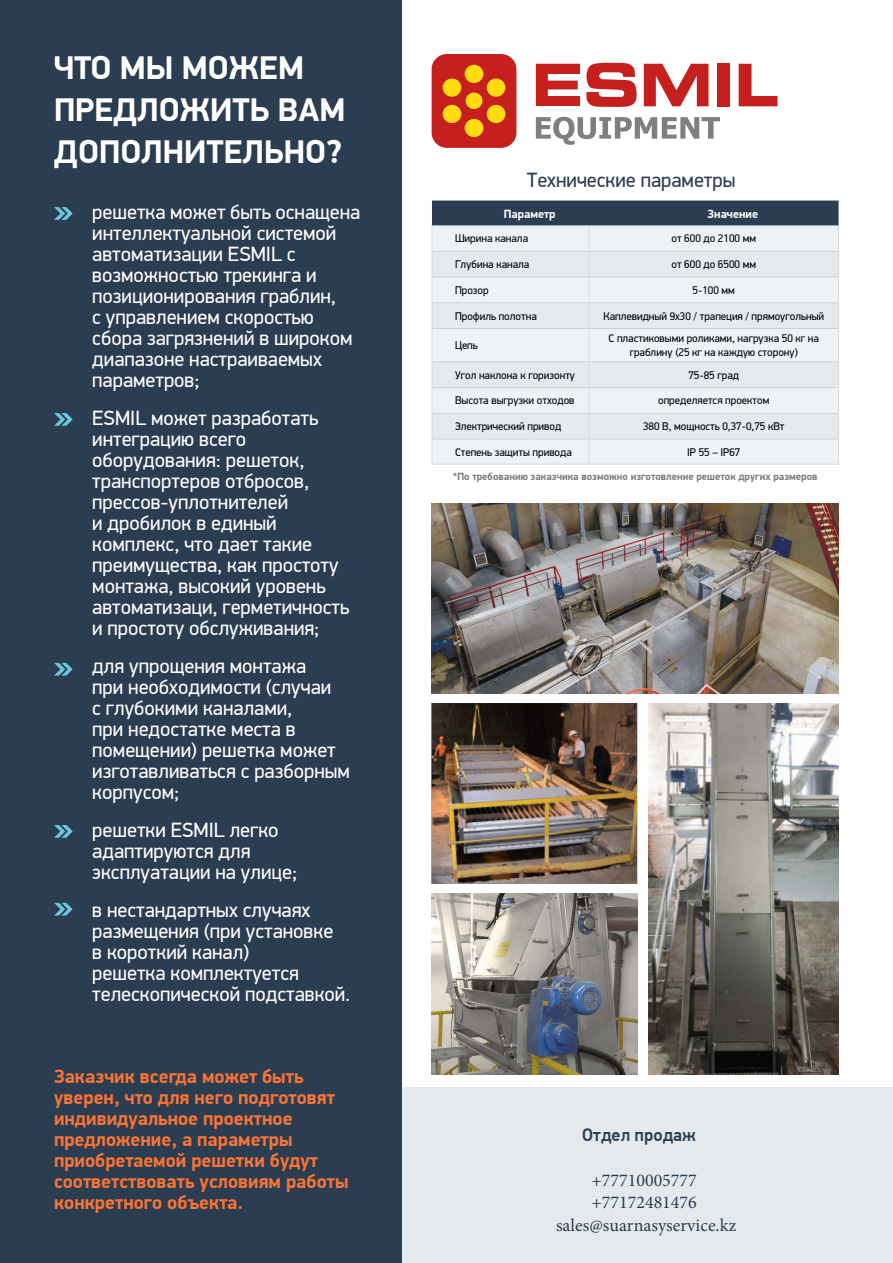
<style>
.page{position:relative;width:893px;height:1263px;background:#fff}
.page>*{position:absolute;margin:0;border:0;box-sizing:border-box;transform-origin:0 0}
.t1{font:700 33px/42px "PF Din Display Pro";color:#fff}
.t2{font:19.5px/21px "PF Din Display Pro";color:#fff}
.t3{font:700 19.5px/21px "PF Din Display Pro";color:#fc7435}
.t4{font:19.5px "PF Din Display Pro";color:#2b3d50}
.t5{font:18px/22.5px "Minion Pro";color:#2b3d50;text-align:center}
.t6{font:500 18px "PF Din Text Pro";color:#2b3d50}
.t7{font:700 12px "PF Din Display Pro";color:#fff}
.t8{font:10.5px/13.5px "PF Din Display Pro";color:#000;text-align:center}
.t9{font:700 10.5px "PF Din Display Pro";color:#7c7b7b}
</style>
<div class="page">
<div style="left:0;top:1087px;width:893px;height:176px;background:#e3e9ec"></div>
<div style="left:0;top:0;width:401px;height:1263px;background:#2b3d50"></div>
<img style="left:432px;top:893px;width:205px;height:181px">
<img style="left:432px;top:703px;width:205px;height:181px">
<img style="left:432px;top:504px;width:407px;height:189px">
<img style="left:648px;top:703px;width:191px;height:371px">
<svg style="left:54px;top:207px;width:19px;height:13px"></svg>
<svg style="left:54px;top:413px;width:19px;height:13px"></svg>
<svg style="left:54px;top:663px;width:19px;height:13px"></svg>
<svg style="left:54px;top:825px;width:19px;height:13px"></svg>
<svg style="left:54px;top:903px;width:19px;height:12px"></svg>
<svg style="left:432px;top:201px;width:407px;height:263px;background:#d5dce1"></svg>
<hr style="left:432px;top:464px;width:157px;height:1px;background:#dadada">
<hr style="left:589px;top:464px;width:250px;height:1px;background:#dadada">
<svg style="left:432px;top:54px;width:84px;height:94px;background:#c72824"></svg>
<div style="left:465px;top:119px;width:18px;height:18px;background:#ffdb10;border-radius:50%"></div>
<div style="left:466px;top:93px;width:16px;height:16px;background:#ffdb10;border-radius:50%"></div>
<div style="left:465px;top:65px;width:18px;height:18px;background:#ffdb10;border-radius:50%"></div>
<div style="left:443px;top:78px;width:18px;height:19px;background:#ffdb10;border-radius:50%"></div>
<div style="left:487px;top:78px;width:18px;height:19px;background:#ffdb10;border-radius:50%"></div>
<div style="left:443px;top:105px;width:18px;height:18px;background:#ffdb10;border-radius:50%"></div>
<div style="left:487px;top:105px;width:18px;height:18px;background:#ffdb10;border-radius:50%"></div>
<svg style="left:536px;top:64px;width:44px;height:42px"></svg>
<div style="left:717px;top:64px;width:13px;height:42px;background:#c51f1e"></div>
<svg style="left:739px;top:64px;width:38px;height:42px"></svg>
<svg style="left:644px;top:64px;width:64px;height:42px"></svg>
<svg style="left:586px;top:63px;width:51px;height:44px"></svg>
<svg style="left:536px;top:117px;width:184px;height:28px"></svg>
<h1 class="t1" style="left:54px;top:47px;width:293px">ЧТО МЫ МОЖЕМ<br>ПРЕДЛОЖИТЬ ВАМ<br>ДОПОЛНИТЕЛЬНО?</h1>
<p class="t2" style="left:92px;top:201px;width:270px">решетка может быть оснащена интеллектуальной системой автоматизации ESMIL с возможностью трекинга и позиционирования граблин,<br>с управлением скоростью сбора загрязнений в широком диапазоне настраиваемых параметров;</p>
<p class="t2" style="left:92px;top:407px;width:259px">ESMIL может разработать интеграцию всего оборудования: решеток, транспортеров отбросов, прессов-уплотнителей<br>и дробилок в единый комплекс, что дает такие преимущества, как простоту монтажа, высокий уровень автоматизаци, герметичность и простоту обслуживания;</p>
<p class="t2" style="left:92px;top:655px;width:259px">для упрощения монтажа<br>при необходимости (случаи<br>с глубокими каналами,<br>при недостатке места в помещении) решетка может изготавливаться с разборным корпусом;</p>
<p class="t2" style="left:92px;top:819px;width:206px">решетки ESMIL легко адаптируются для эксплуатации на улице;</p>
<p class="t2" style="left:92px;top:899px;width:259px">в нестандартных случаях размещения (при установке<br>в короткий канал)<br>решетка комплектуется телескопической подставкой.</p>
<p class="t3" style="left:54px;top:1066px;width:296px">Заказчик всегда может быть уверен, что для него подготовят индивидуальное проектное предложение, а параметры приобретаемой решетки будут соответствовать условиям работы конкретного объекта.</p>
<p class="t4" style="left:527px;top:168px;width:210px">Технические параметры</p>
<p class="t7" style="left:504px;top:206px;width:53px">Параметр</p>
<p class="t7" style="left:708px;top:206px;width:52px">Значение</p>
<p class="t8" style="left:455px;top:232px;width:75px">Ширина канала</p>
<p class="t8" style="left:671px;top:232px;width:86px">от 600 до 2100 мм</p>
<p class="t8" style="left:455px;top:257px;width:76px">Глубина канала</p>
<p class="t8" style="left:671px;top:257px;width:86px">от 600 до 6500 мм</p>
<p class="t8" style="left:455px;top:283px;width:35px">Прозор</p>
<p class="t8" style="left:693px;top:283px;width:44px">5-100 мм</p>
<p class="t8" style="left:455px;top:309px;width:83px">Профиль полотна</p>
<p class="t8" style="left:603px;top:309px;width:222px">Каплевидный 9х30 / трапеция / прямоугольный</p>
<p class="t8" style="left:455px;top:338px;width:24px">Цепь</p>
<p class="t8" style="left:609px;top:332px;width:212px">С пластиковыми роликами, нагрузка 50 кг на граблину (25 кг на каждую сторону)</p>
<p class="t8" style="left:455px;top:368px;width:122px">Угол наклона к горизонту</p>
<p class="t8" style="left:688px;top:368px;width:52px">75-85 град</p>
<p class="t8" style="left:455px;top:394px;width:121px">Высота выгрузки отходов</p>
<p class="t8" style="left:658px;top:394px;width:113px">определяется проектом</p>
<p class="t8" style="left:455px;top:419px;width:108px">Электрический привод</p>
<p class="t8" style="left:643px;top:419px;width:143px">380 В, мощность 0,37-0,75 кВт</p>
<p class="t8" style="left:455px;top:445px;width:118px">Степень защиты привода</p>
<p class="t8" style="left:687px;top:445px;width:55px">IP 55 – IP67</p>
<p class="t9" style="left:453px;top:470px;width:366px">*По требованию заказчика возможно изготовление решеток других размеров</p>
<p class="t6" style="left:582px;top:1124px;width:115px">Отдел продаж</p>
<p class="t5" style="left:556px;top:1169px;width:182px">+77710005777 +77172481476 sales@suarnasyservice.kz</p>
</div>
